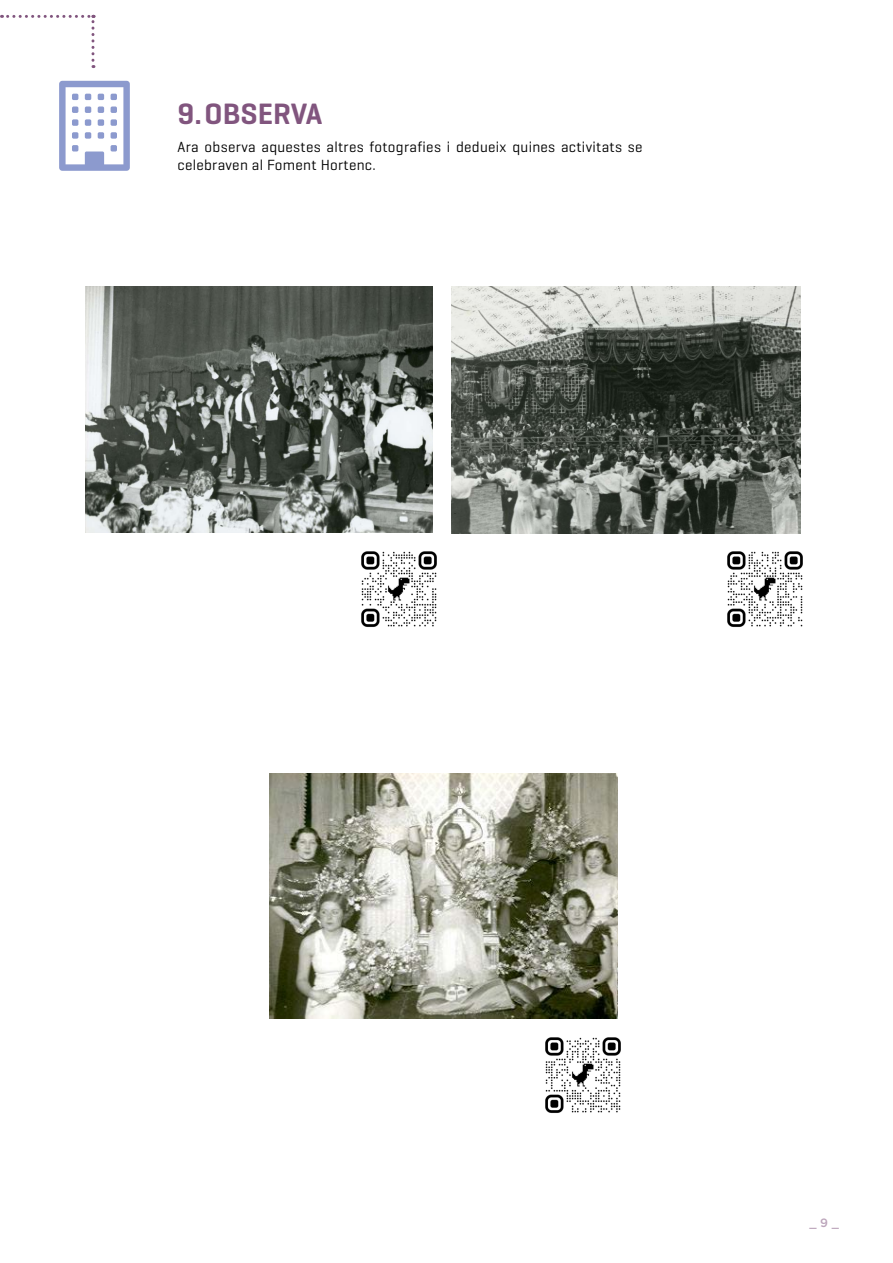
<style>
.page{position:relative;width:893px;height:1263px;background:#fff}
.page>*{position:absolute;margin:0;border:0;box-sizing:border-box;transform-origin:0 0}
.t1{font:600 30px "Geogrotesque";color:#81557e}
.t2{font:15px/18px "Geogrotesque";letter-spacing:.02em;color:#000}
.t3{font:500 12px "Gotham";color:#bca5bb}
</style>
<div class="page">
<svg style="left:2px;top:15px;width:92px;height:53px"></svg>
<img style="left:85px;top:287px;width:348px;height:245px">
<img style="left:269px;top:773px;width:348px;height:245px">
<img style="left:451px;top:287px;width:349px;height:246px">
<img style="left:361px;top:551px;width:76px;height:76px">
<img style="left:545px;top:1037px;width:76px;height:76px">
<img style="left:727px;top:551px;width:76px;height:76px">
<h1 class="t1" style="left:178px;top:95px;width:146px">9.OBSERVA</h1>
<p class="t2" style="left:178px;top:138px;width:466px">Ara observa aquestes altres fotografies i dedueix quines activitats se celebraven al Foment Hortenc.</p>
<p class="t3" style="left:809px;top:1215px;width:31px">_ 9 _</p>
</div>
